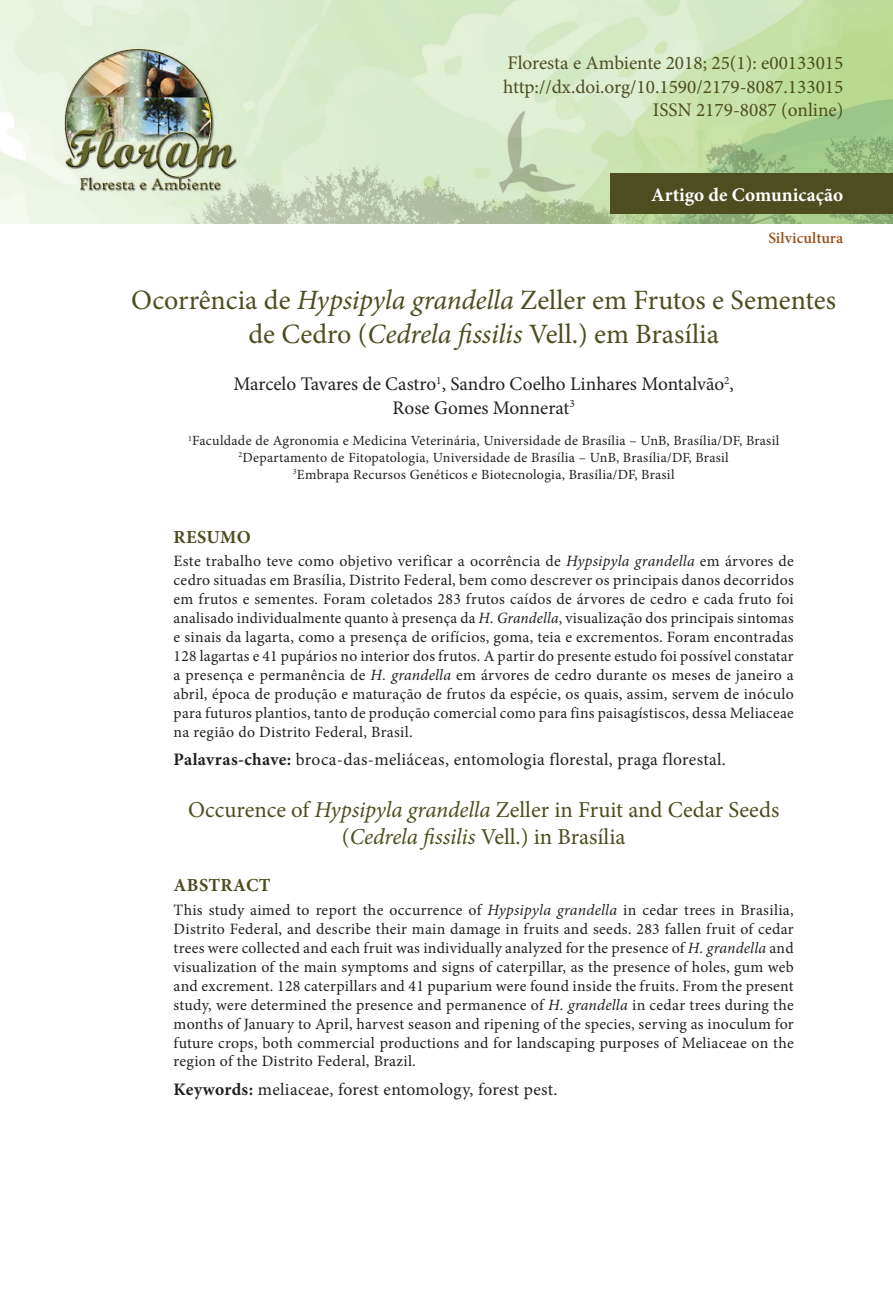
<style>
.page{position:relative;width:893px;height:1315px;background:#fff}
.page>*{position:absolute;margin:0;border:0;box-sizing:border-box;transform-origin:0 0}
.ArticleTitle{font:28px/33.6px "Minion Pro";color:#4d4d1f;text-align:center}
.ArticleTitle-Trans1{font:22.75px/27.3px "Minion Pro";color:#4d4d1f;text-align:center}
.t1{font:19.25px/23.1px "Minion Pro";color:#4d4d1f;text-align:right}
.Authors{font:19.25px/23.1px "Minion Pro";letter-spacing:-.005em;color:#231f20;text-align:center}
.t2{font:700 19.25px "Minion Pro";color:#fff}
.AbstractTitle-Trans1{font:700 18.38px "Minion Pro";letter-spacing:.02em;color:#4d4d1f}
.AbstractTitle{font:700 18.38px "Minion Pro";letter-spacing:.015em;color:#4d4d1f}
.Keywords{font:17.5px "Minion Pro";letter-spacing:.02em;color:#231f20}
.Keywords-Trans1{font:17.5px "Minion Pro";letter-spacing:.015em;color:#231f20}
.Abstract{font:15.75px/18.9px "Minion Pro";letter-spacing:.02em;color:#231f20;text-align:justify}
.Abstract-Trans1{font:15.75px/18.9px "Minion Pro";letter-spacing:.02em;color:#231f20;text-align:justify}
.t3{font:600 15.75px "Minion Pro";letter-spacing:.005em;color:#9a5320}
.Affiliations{font:14px "Minion Pro";letter-spacing:.02em;color:#231f20}
.s1{font-style:italic}
.s2{font-weight:700}
</style>
<div class="page">
<img style="left:0;top:0;width:893px;height:223px">
<div style="left:610px;top:174px;width:283px;height:40px;background:#4d4d1f"></div>
<p class="t1" style="left:503px;top:52px;width:342px">Floresta e Ambiente 2018; 25(1): e00133015 http://dx.doi.org/10.1590/2179-8087.133015<br>ISSN 2179-8087 (online)</p>
<p class="t2" style="left:651px;top:181px;width:194px">Artigo de Comunicação</p>
<p class="t3" style="left:768px;top:227px;width:77px">Silvicultura</p>
<p class="ArticleTitle" style="left:131px;top:283px;width:706px">Ocorrência de <span class="s1">Hypsipyla grandella</span> Zeller em Frutos e Sementes de Cedro (<span class="s1">Cedrela fissilis</span> Vell.) em Brasília</p>
<p class="Authors" style="left:233px;top:373px;width:502px">Marcelo Tavares de Castro<sup>1</sup>, Sandro Coelho Linhares Montalvão<sup>2</sup>,<br>Rose Gomes Monnerat<sup>3</sup></p>
<p class="Affiliations" style="left:188px;top:431px;width:593px"><sup>1</sup>Faculdade de Agronomia e Medicina Veterinária, Universidade de Brasília – UnB, Brasília/DF, Brasil</p>
<p class="Affiliations" style="left:239px;top:448px;width:492px"><sup>2</sup>Departamento de Fitopatologia, Universidade de Brasília – UnB, Brasília/DF, Brasil</p>
<p class="Affiliations" style="left:293px;top:465px;width:383px"><sup>3</sup>Embrapa Recursos Genéticos e Biotecnologia, Brasília/DF, Brasil</p>
<p class="AbstractTitle" style="left:174px;top:524px;width:79px">RESUMO</p>
<p class="Abstract" style="left:174px;top:552px;width:622px">Este trabalho teve como objetivo verificar a ocorrência de <span class="s1">Hypsipyla grandella</span> em árvores de cedro situadas em Brasília, Distrito Federal, bem como descrever os principais danos decorridos em frutos e sementes. Foram coletados 283 frutos caídos de árvores de cedro e cada fruto foi analisado individualmente quanto à presença da <span class="s1">H. Grandella</span>, visualização dos principais sintomas e sinais da lagarta, como a presença de orifícios, goma, teia e excrementos. Foram encontradas 128 lagartas e 41 pupários no interior dos frutos. A partir do presente estudo foi possível constatar a presença e permanência de <span class="s1">H. grandella</span> em árvores de cedro durante os meses de janeiro a abril, época de produção e maturação de frutos da espécie, os quais, assim, servem de inóculo para futuros plantios, tanto de produção comercial como para fins paisagístiscos, dessa Meliaceae na região do Distrito Federal, Brasil.</p>
<p class="Keywords" style="left:174px;top:747px;width:554px"><span class="s2">Palavras-chave:</span> broca-das-meliáceas, entomologia florestal, praga florestal.</p>
<p class="ArticleTitle-Trans1" style="left:188px;top:796px;width:593px">Occurence of <span class="s1">Hypsipyla grandella</span> Zeller in Fruit and Cedar Seeds (<span class="s1">Cedrela fissilis</span> Vell.) in Brasília</p>
<p class="AbstractTitle-Trans1" style="left:174px;top:872px;width:99px">ABSTRACT</p>
<p class="Abstract-Trans1" style="left:174px;top:900px;width:622px">This study aimed to report the occurrence of <span class="s1">Hypsipyla grandella</span> in cedar trees in Brasilia, Distrito Federal, and describe their main damage in fruits and seeds. 283 fallen fruit of cedar trees were collected and each fruit was individually analyzed for the presence of <span class="s1">H. grandella</span> and visualization of the main symptoms and signs of caterpillar, as the presence of holes, gum web and excrement. 128 caterpillars and 41 puparium were found inside the fruits. From the present study, were determined the presence and permanence of <span class="s1">H. grandella</span> in cedar trees during the months of January to April, harvest season and ripening of the species, serving as inoculum for future crops, both commercial productions and for landscaping purposes of Meliaceae on the region of the Distrito Federal, Brazil.</p>
<p class="Keywords-Trans1" style="left:174px;top:1077px;width:385px"><span class="s2">Keywords:</span> meliaceae, forest entomology, forest pest.</p>
</div>
